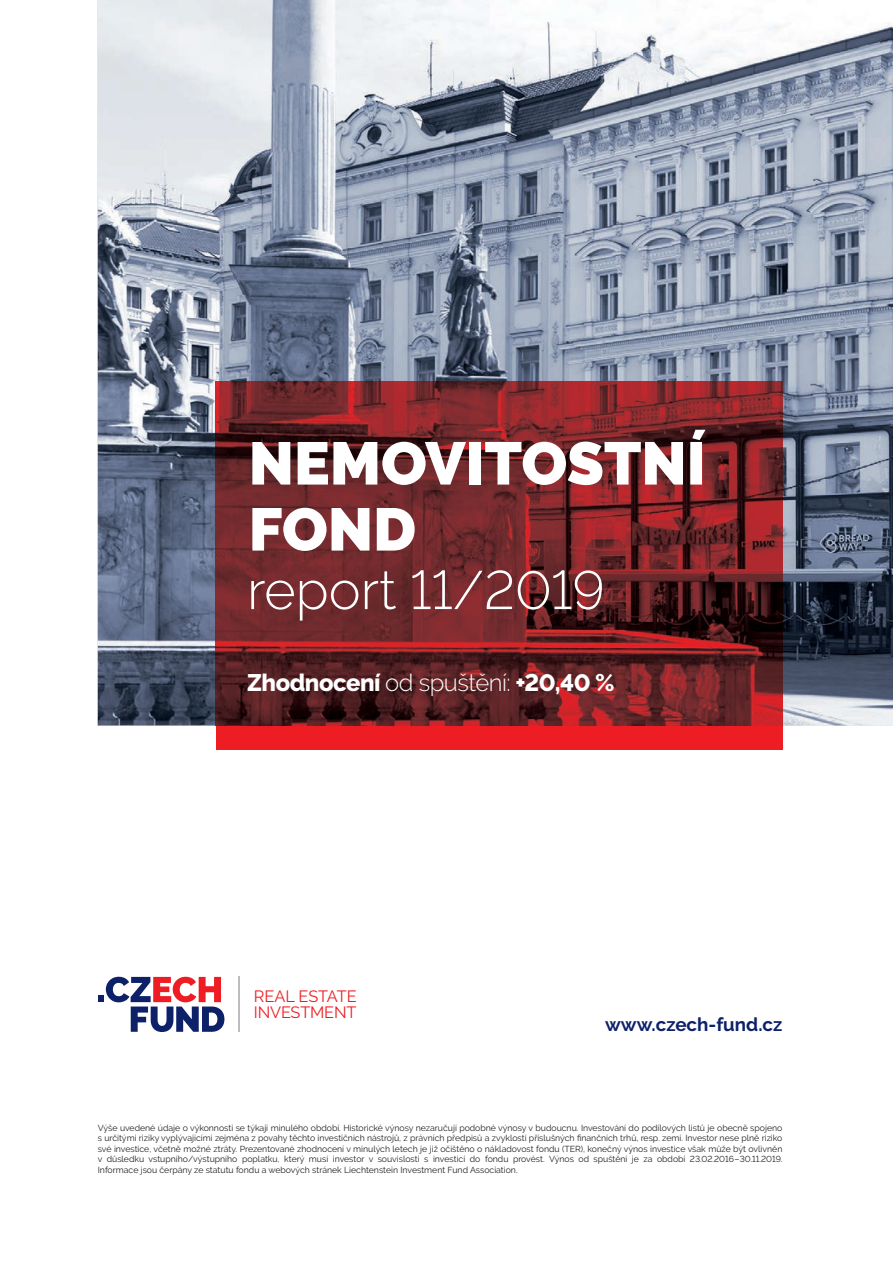
<style>
.page{position:relative;width:893px;height:1263px;background:#fff}
.page>*{position:absolute;margin:0;border:0;box-sizing:border-box;transform-origin:0 0}
.t1{font:900 60px/66px "Raleway";color:#fff}
.t2{font:300 54px "Raleway";color:#fff}
.t3{font:800 23.85px "Raleway";letter-spacing:-.02em;color:#fff}
.t4{font:700 18.75px "Raleway";color:#0d2169}
.t5{font:16.35px/16.4px "Raleway";letter-spacing:-.01em;color:#ee1d23}
.t6{font:8.7px/10.5px "Raleway";color:#231f20;text-align:justify}
.s1{font-weight:300}
</style>
<div class="page">
<img style="left:98px;top:0;width:795px;height:725px">
<div style="left:216px;top:725px;width:566px;height:25px;background:#ee1d23"></div>
<img style="left:216px;top:382px;width:566px;height:343px">
<svg style="left:98px;top:977px;width:126px;height:55px"></svg>
<hr style="left:239px;top:976px;width:1px;height:56px;background:#bcbdc0">
<h1 class="t1" style="left:249px;top:431px;width:458px">NEMOVITOSTNÍ<br>FOND</h1>
<h2 class="t2" style="left:247px;top:558px;width:359px">report 11/2019</h2>
<h3 class="t3" style="left:247px;top:669px;width:369px">Zhodnocení <span class="s1">od spuštění:</span> +20,40 %</h3>
<h3 class="t5" style="left:254px;top:988px;width:104px">REAL ESTATE<br>INVESTMENT</h3>
<h3 class="t4" style="left:605px;top:1013px;width:179px">www.czech-fund.cz</h3>
<p class="t6" style="left:98px;top:1122px;width:686px">Výše uvedené údaje o výkonnosti se týkají minulého období. Historické výnosy nezaručují podobné výnosy v budoucnu. Investování do podílových listů je obecně spojeno s určitými riziky vyplývajícími zejména z povahy těchto investičních nástrojů, z právních předpisů a zvyklostí příslušných finančních trhů, resp. zemí. Investor nese plně riziko své investice, včetně možné ztráty. Prezentované zhodnocení v minulých letech je již očištěno o nákladovost fondu (TER), konečný výnos investice však může být ovlivněn v důsledku vstupního/výstupního poplatku, který musí investor v souvislosti s investicí do fondu provést. Výnos od spuštění je za období 23.02.2016–30.11.2019.<br>Informace jsou čerpány ze statutu fondu a webových stránek Liechtenstein Investment Fund Association.</p>
</div>
